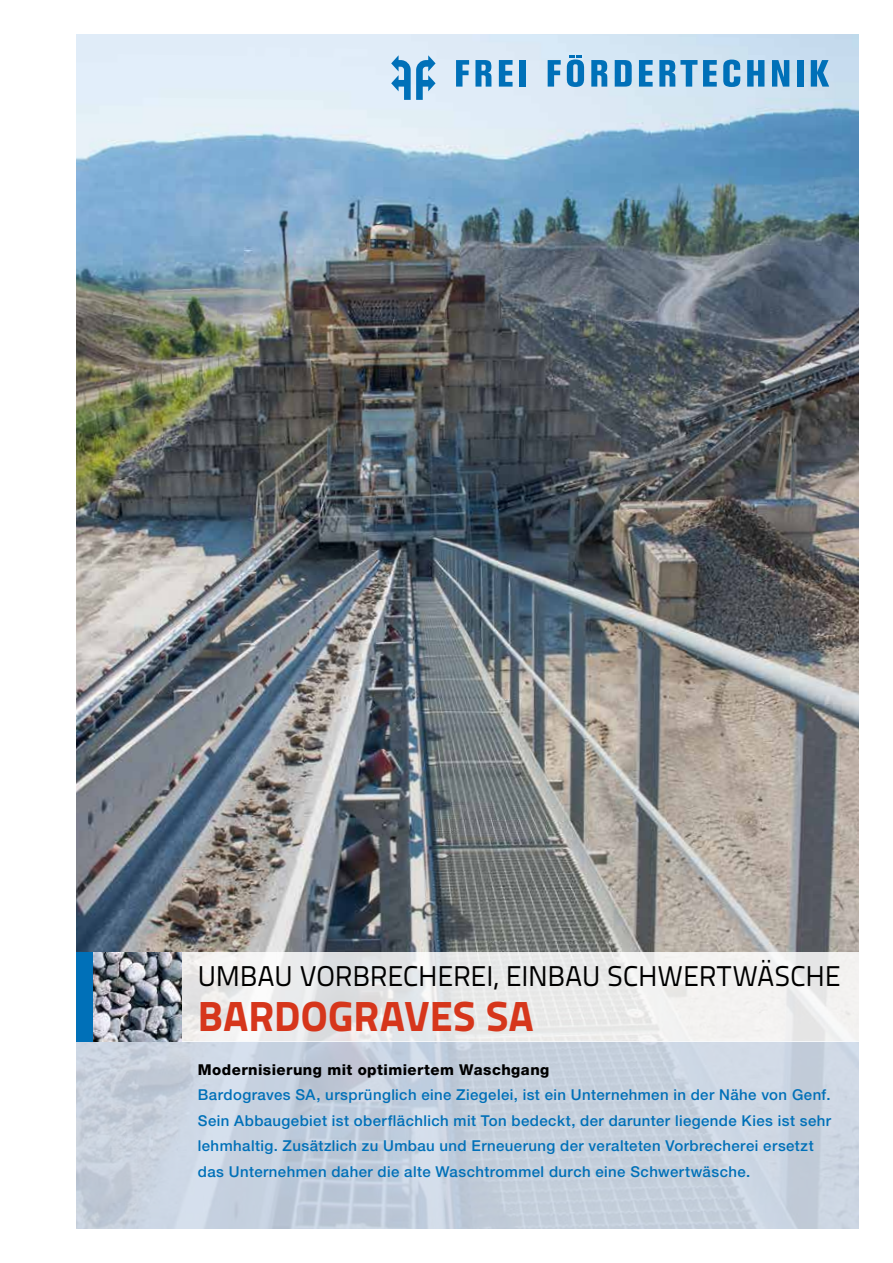
<style>
.page{position:relative;width:893px;height:1263px;background:#fff}
.page>*{position:absolute;margin:0;border:0;box-sizing:border-box;transform-origin:0 0}
.t1{font:800 42px "Titillium Text 22 L";letter-spacing:.005em;color:#d6361b}
.t2{font:28.5px "Titillium Text 22 L";letter-spacing:-.01em;color:#000}
.t3{font:500 15px/25.5px "Helvetica Neue";letter-spacing:.03em;color:#0070b8}
.t4{font:800 15px "Helvetica Neue";letter-spacing:.03em;color:#000}
</style>
<div class="page">
<img style="left:77px;top:34px;width:782px;height:918px">
<svg style="left:77px;top:1042px;width:782px;height:187px;background:#c6d0de"></svg>
<svg style="left:181px;top:952px;width:678px;height:90px;fill:#ebecec"></svg>
<svg style="left:499px;top:60px;width:14px;height:27px"></svg>
<svg style="left:456px;top:60px;width:13px;height:27px"></svg>
<div style="left:519px;top:60px;width:7px;height:27px;background:#0070b8"></div>
<svg style="left:548px;top:60px;width:13px;height:27px"></svg>
<svg style="left:747px;top:60px;width:17px;height:27px"></svg>
<svg style="left:772px;top:60px;width:17px;height:27px"></svg>
<svg style="left:723px;top:60px;width:17px;height:27px"></svg>
<div style="left:797px;top:60px;width:6px;height:27px;background:#0070b8"></div>
<svg style="left:811px;top:60px;width:18px;height:27px"></svg>
<svg style="left:639px;top:60px;width:14px;height:27px"></svg>
<svg style="left:615px;top:60px;width:17px;height:27px"></svg>
<svg style="left:703px;top:60px;width:14px;height:27px"></svg>
<svg style="left:391px;top:55px;width:45px;height:45px;background:#7fb6dc"></svg>
<svg style="left:659px;top:60px;width:38px;height:27px"></svg>
<svg style="left:591px;top:60px;width:16px;height:27px"></svg>
<svg style="left:475px;top:60px;width:16px;height:27px"></svg>
<svg style="left:567px;top:55px;width:17px;height:32px"></svg>
<div style="left:77px;top:952px;width:17px;height:90px;background:#0070b8"></div>
<img style="left:94px;top:952px;width:87px;height:90px">
<h2 class="t2" style="left:198px;top:954px;width:644px">UMBAU VORBRECHEREI, EINBAU SCHWERTWÄSCHE</h2>
<h1 class="t1" style="left:198px;top:983px;width:338px">BARDOGRAVES SA</h1>
<p class="t4" style="left:198px;top:1060px;width:353px">Modernisierung mit optimiertem Waschgang</p>
<p class="t3" style="left:198px;top:1082px;width:635px">Bardograves SA, ursprünglich eine Ziegelei, ist ein Unternehmen in der Nähe von Genf.<br>Sein Abbaugebiet ist oberflächlich mit Ton bedeckt, der darunter liegende Kies ist sehr lehmhaltig. Zusätzlich zu Umbau und Erneuerung der veralteten Vorbrecherei ersetzt das Unternehmen daher die alte Waschtrommel durch eine Schwertwäsche.</p>
</div>
